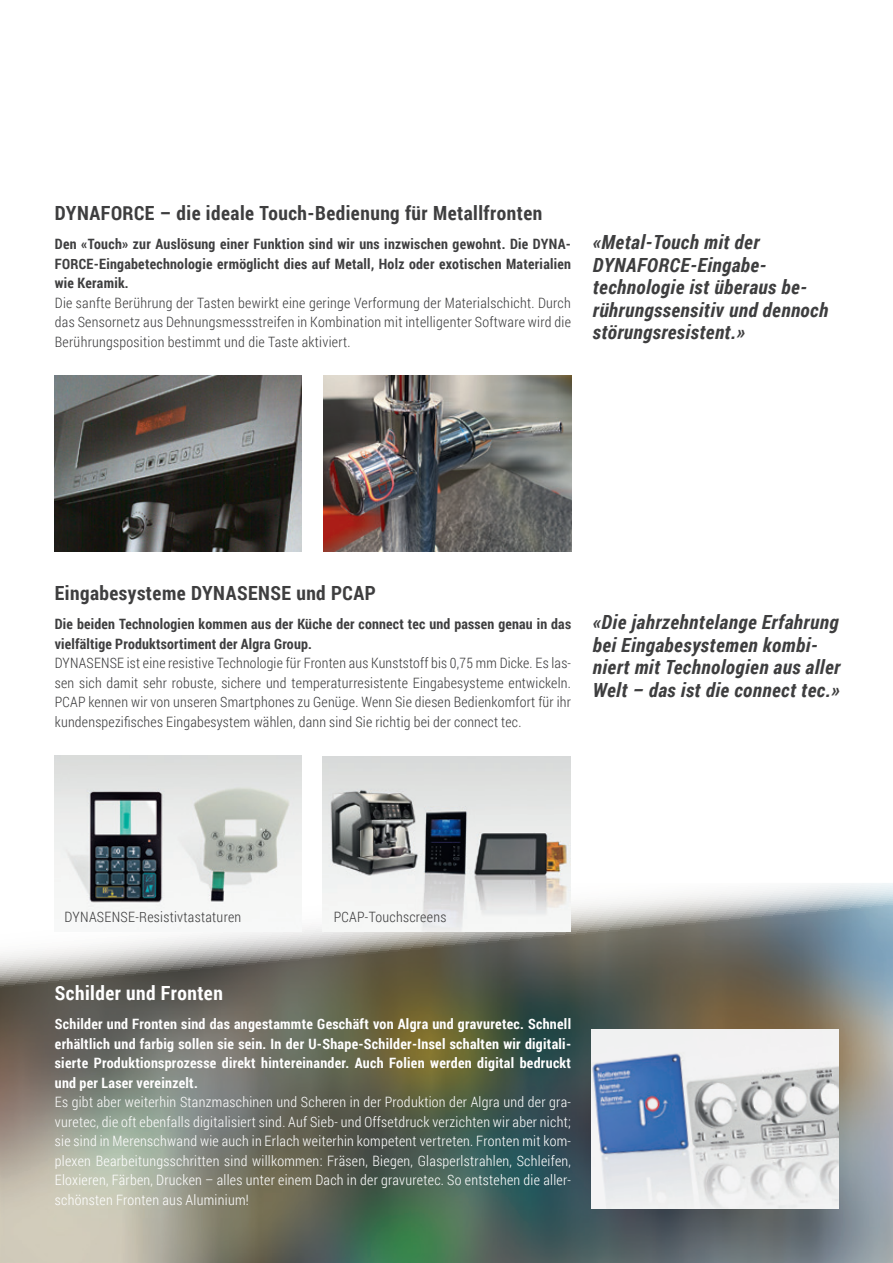
<style>
.page{position:relative;width:893px;height:1263px;background:#fff}
.page>*{position:absolute;margin:0;border:0;box-sizing:border-box;transform-origin:0 0}
.t1{font:italic 700 19.5px/22.5px "Roboto Condensed";letter-spacing:.025em;color:#3e3e3f}
.t2{font:700 19.5px "Roboto Condensed";letter-spacing:.025em;color:#3e3e3f}
.t3{font:700 19.5px "Roboto Condensed";letter-spacing:.025em;color:#fff}
.t4{font:300 14.25px/19.5px "Roboto Condensed";letter-spacing:.02em;color:#3e3e3f;text-align:justify}
.t5{font:300 14.25px/19.5px "Roboto Condensed";letter-spacing:.02em;color:#fff;text-align:justify}
.t6{font:700 14.25px/19.5px "Roboto Condensed";letter-spacing:.015em;color:#3e3e3f;text-align:justify}
.t7{font:700 14.25px/19.5px "Roboto Condensed";letter-spacing:.02em;color:#fff;text-align:justify}
</style>
<div class="page">
<img style="left:0;top:883px;width:893px;height:380px">
<img style="left:591px;top:1029px;width:248px;height:179px">
<img style="left:55px;top:376px;width:246px;height:175px">
<img style="left:54px;top:756px;width:247px;height:175px">
<img style="left:324px;top:376px;width:247px;height:175px">
<img style="left:323px;top:756px;width:247px;height:176px">
<h1 class="t2" style="left:55px;top:199px;width:489px">DYNAFORCE – die ideale Touch-Bedienung für Metallfronten</h1>
<p class="t6" style="left:55px;top:234px;width:518px">Den «Touch» zur Auslösung einer Funktion sind wir uns inzwischen gewohnt. Die DYNA-FORCE-Eingabetechnologie ermöglicht dies auf Metall, Holz oder exotischen Materialien wie Keramik.</p>
<p class="t4" style="left:55px;top:292px;width:518px">Die sanfte Berührung der Tasten bewirkt eine geringe Verformung der Materialschicht. Durch das Sensornetz aus Dehnungsmessstreifen in Kombination mit intelligenter Software wird die Berührungsposition bestimmt und die Taste aktiviert.</p>
<h1 class="t1" style="left:593px;top:230px;width:237px">«Metal-Touch mit der<br>DYNAFORCE-Eingabe&shy;technologie ist überaus be&shy;rührungssensitiv und dennoch störungsresistent.»</h1>
<h1 class="t2" style="left:55px;top:579px;width:322px">Eingabesysteme DYNASENSE und PCAP</h1>
<p class="t6" style="left:55px;top:614px;width:518px">Die beiden Technologien kommen aus der Küche der connect tec und passen genau in das vielfältige Produktsortiment der Algra Group.</p>
<p class="t4" style="left:55px;top:653px;width:518px">DYNASENSE ist eine resistive Technologie für Fronten aus Kunststoff bis 0,75 mm Dicke. Es las&shy;sen sich damit sehr robuste, sichere und temperaturresistente Eingabesysteme entwickeln.<br>PCAP kennen wir von unseren Smartphones zu Genüge. Wenn Sie diesen Bedienkomfort für ihr kundenspezifisches Eingabesystem wählen, dann sind Sie richtig bei der connect tec.</p>
<h1 class="t1" style="left:593px;top:610px;width:249px">«Die jahrzehntelange Erfahrung bei Eingabesystemen kombi&shy;niert mit Technologien aus aller<br>Welt – das ist die connect tec.»</h1>
<p class="t4" style="left:65px;top:906px;width:178px">DYNASENSE-Resistivtastaturen</p>
<p class="t4" style="left:334px;top:906px;width:114px">PCAP-Touchscreens</p>
<h1 class="t3" style="left:55px;top:979px;width:170px">Schilder und Fronten</h1>
<p class="t7" style="left:55px;top:1014px;width:518px">Schilder und Fronten sind das angestammte Geschäft von Algra und gravuretec. Schnell erhältlich und farbig sollen sie sein. In der U-Shape-Schilder-Insel schalten wir digitali&shy;sierte Produktionsprozesse direkt hintereinander. Auch Folien werden digital bedruckt und per Laser vereinzelt.</p>
<p class="t5" style="left:55px;top:1092px;width:518px">Es gibt aber weiterhin Stanzmaschinen und Scheren in der Produktion der Algra und der gra&shy;vuretec, die oft ebenfalls digitalisiert sind. Auf Sieb- und Offsetdruck verzichten wir aber nicht; sie sind in Merenschwand wie auch in Erlach weiterhin kompetent vertreten. Fronten mit kom&shy;plexen Bearbeitungsschritten sind willkommen: Fräsen, Biegen, Glasperlstrahlen, Schleifen, Eloxieren, Färben, Drucken – alles unter einem Dach in der gravuretec. So entstehen die aller&shy;schönsten Fronten aus Aluminium!</p>
</div>
